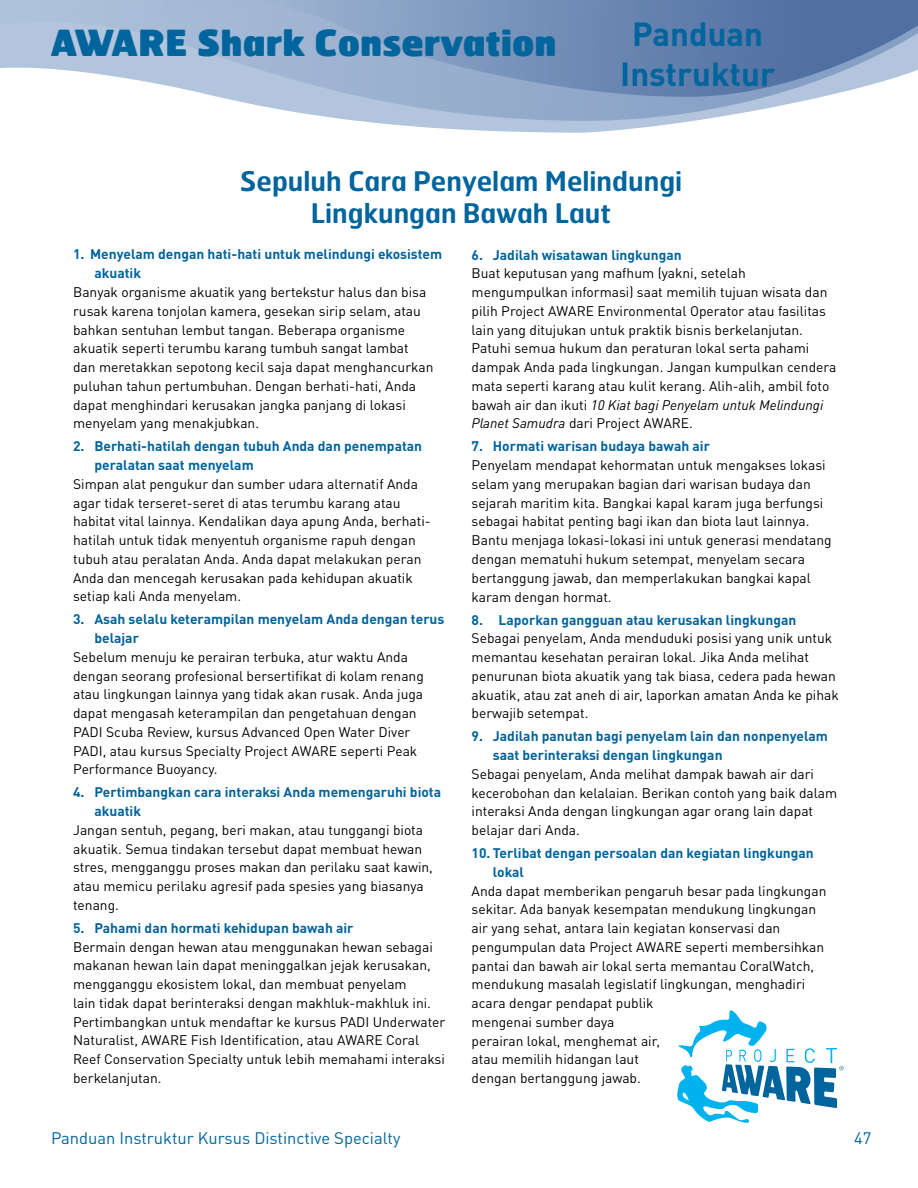
<style>
.page{position:relative;width:918px;height:1188px;background:#fff}
.page>*{position:absolute;margin:0;border:0;box-sizing:border-box;transform-origin:0 0}
.t1{font:900 36px "Hermes FB";color:#00649d}
.t2{font:700 33px/39.6px "DINOT";color:#00649d;text-align:center}
.t3{font:600 27px/32.4px "Hermes FB";color:#00649d;text-align:center}
.t4{font:16.5px "DINOT";color:#00649d}
.t5{font:13.8px/18.8px "DINOT";color:#000}
.t6{font:700 13.8px/18.8px "DINOT";color:#00649d}
.s1{font-style:italic}
</style>
<div class="page">
<svg style="left:378px;top:123px;width:300px;height:10px;fill:#b2c5dd"></svg>
<svg style="left:0;top:0;width:820px;height:123px"></svg>
<svg style="left:143px;top:0;width:775px;height:97px;background:#849cc1"></svg>
<svg style="left:677px;top:1010px;width:167px;height:112px"></svg>
<h1 class="t1" style="left:51px;top:18px;width:508px">AWARE Shark Conservation</h1>
<h2 class="t2" style="left:620px;top:14px;width:156px">Panduan<br>Instruktur</h2>
<h3 class="t3" style="left:240px;top:164px;width:444px">Sepuluh Cara Penyelam Melindungi<br>Lingkungan Bawah Laut</h3>
<p class="t6" style="left:94px;top:245px;width:349px;text-indent:-21px">1. Menyelam dengan hati-hati untuk melindungi ekosistem akuatik</p>
<p class="t5" style="left:73px;top:282px;width:362px">Banyak organisme akuatik yang bertekstur halus dan bisa rusak karena tonjolan kamera, gesekan sirip selam, atau bahkan sentuhan lembut tangan. Beberapa organisme akuatik seperti terumbu karang tumbuh sangat lambat dan meretakkan sepotong kecil saja dapat menghancurkan puluhan tahun pertumbuhan. Dengan berhati-hati, Anda dapat menghindari kerusakan jangka panjang di lokasi menyelam yang menakjubkan.</p>
<p class="t6" style="left:94px;top:437px;width:329px;text-indent:-21px">2. Berhati-hatilah dengan tubuh Anda dan penempatan peralatan saat menyelam</p>
<p class="t5" style="left:73px;top:474px;width:359px">Simpan alat pengukur dan sumber udara alternatif Anda agar tidak terseret-seret di atas terumbu karang atau habitat vital lainnya. Kendalikan daya apung Anda, berhati&shy;hatilah untuk tidak menyentuh organisme rapuh dengan tubuh atau peralatan Anda. Anda dapat melakukan peran Anda dan mencegah kerusakan pada kehidupan akuatik setiap kali Anda menyelam.</p>
<p class="t6" style="left:94px;top:610px;width:352px;text-indent:-21px">3. Asah selalu keterampilan menyelam Anda dengan terus belajar</p>
<p class="t5" style="left:73px;top:647px;width:352px">Sebelum menuju ke perairan terbuka, atur waktu Anda dengan seorang profesional bersertifikat di kolam renang atau lingkungan lainnya yang tidak akan rusak. Anda juga dapat mengasah keterampilan dan pengetahuan dengan PADI Scuba Review, kursus Advanced Open Water Diver PADI, atau kursus Specialty Project AWARE seperti Peak Performance Buoyancy.</p>
<p class="t6" style="left:94px;top:783px;width:348px;text-indent:-21px">4. Pertimbangkan cara interaksi Anda memengaruhi biota akuatik</p>
<p class="t5" style="left:73px;top:820px;width:361px">Jangan sentuh, pegang, beri makan, atau tunggangi biota akuatik. Semua tindakan tersebut dapat membuat hewan stres, mengganggu proses makan dan perilaku saat kawin, atau memicu perilaku agresif pada spesies yang biasanya tenang.</p>
<p class="t6" style="left:73px;top:918px;width:282px">5. Pahami dan hormati kehidupan bawah air</p>
<p class="t5" style="left:73px;top:937px;width:374px">Bermain dengan hewan atau menggunakan hewan sebagai makanan hewan lain dapat meninggalkan jejak kerusakan, mengganggu ekosistem lokal, dan membuat penyelam<br>lain tidak dapat berinteraksi dengan makhluk-makhluk ini.<br>Pertimbangkan untuk mendaftar ke kursus PADI Underwater Naturalist, AWARE Fish Identification, atau AWARE Coral Reef Conservation Specialty untuk lebih memahami interaksi berkelanjutan.</p>
<p class="t6" style="left:472px;top:245px;width:212px">6. Jadilah wisatawan lingkungan</p>
<p class="t5" style="left:472px;top:264px;width:366px">Buat keputusan yang mafhum (yakni, setelah mengumpulkan informasi) saat memilih tujuan wisata dan pilih Project AWARE Environmental Operator atau fasilitas lain yang ditujukan untuk praktik bisnis berkelanjutan.<br>Patuhi semua hukum dan peraturan lokal serta pahami dampak Anda pada lingkungan. Jangan kumpulkan cendera mata seperti karang atau kulit kerang. Alih-alih, ambil foto bawah air dan ikuti <span class="s1">10 Kiat bagi Penyelam untuk Melindungi Planet Samudra</span> dari Project AWARE.</p>
<p class="t6" style="left:472px;top:437px;width:240px">7. Hormati warisan budaya bawah air</p>
<p class="t5" style="left:472px;top:456px;width:362px">Penyelam mendapat kehormatan untuk mengakses lokasi selam yang merupakan bagian dari warisan budaya dan sejarah maritim kita. Bangkai kapal karam juga berfungsi sebagai habitat penting bagi ikan dan biota laut lainnya.<br>Bantu menjaga lokasi-lokasi ini untuk generasi mendatang dengan mematuhi hukum setempat, menyelam secara bertanggung jawab, dan memperlakukan bangkai kapal karam dengan hormat.</p>
<p class="t6" style="left:472px;top:610px;width:326px">8. Laporkan gangguan atau kerusakan lingkungan</p>
<p class="t5" style="left:472px;top:629px;width:369px">Sebagai penyelam, Anda menduduki posisi yang unik untuk memantau kesehatan perairan lokal. Jika Anda melihat penurunan biota akuatik yang tak biasa, cedera pada hewan akuatik, atau zat aneh di air, laporkan amatan Anda ke pihak berwajib setempat.</p>
<p class="t6" style="left:493px;top:727px;width:337px;text-indent:-21px">9. Jadilah panutan bagi penyelam lain dan nonpenyelam saat berinteraksi dengan lingkungan</p>
<p class="t5" style="left:472px;top:764px;width:367px">Sebagai penyelam, Anda melihat dampak bawah air dari kecerobohan dan kelalaian. Berikan contoh yang baik dalam interaksi Anda dengan lingkungan agar orang lain dapat belajar dari Anda.</p>
<p class="t6" style="left:493px;top:843px;width:322px;text-indent:-21px">10. Terlibat dengan persoalan dan kegiatan lingkungan lokal</p>
<p class="t5" style="left:472px;top:881px;width:356px">Anda dapat memberikan pengaruh besar pada lingkungan sekitar. Ada banyak kesempatan mendukung lingkungan air yang sehat, antara lain kegiatan konservasi dan pengumpulan data Project AWARE seperti membersihkan pantai dan bawah air lokal serta memantau CoralWatch, mendukung masalah legislatif lingkungan, menghadiri acara dengar pendapat publik<br>mengenai sumber daya<br>perairan lokal, menghemat air,<br>atau memilih hidangan laut<br>dengan bertanggung jawab.</p>
<p class="t4" style="left:51px;top:1127px;width:351px">Panduan Instruktur Kursus Distinctive Specialty</p>
<p class="t4" style="left:854px;top:1127px;width:19px">47</p>
</div>
